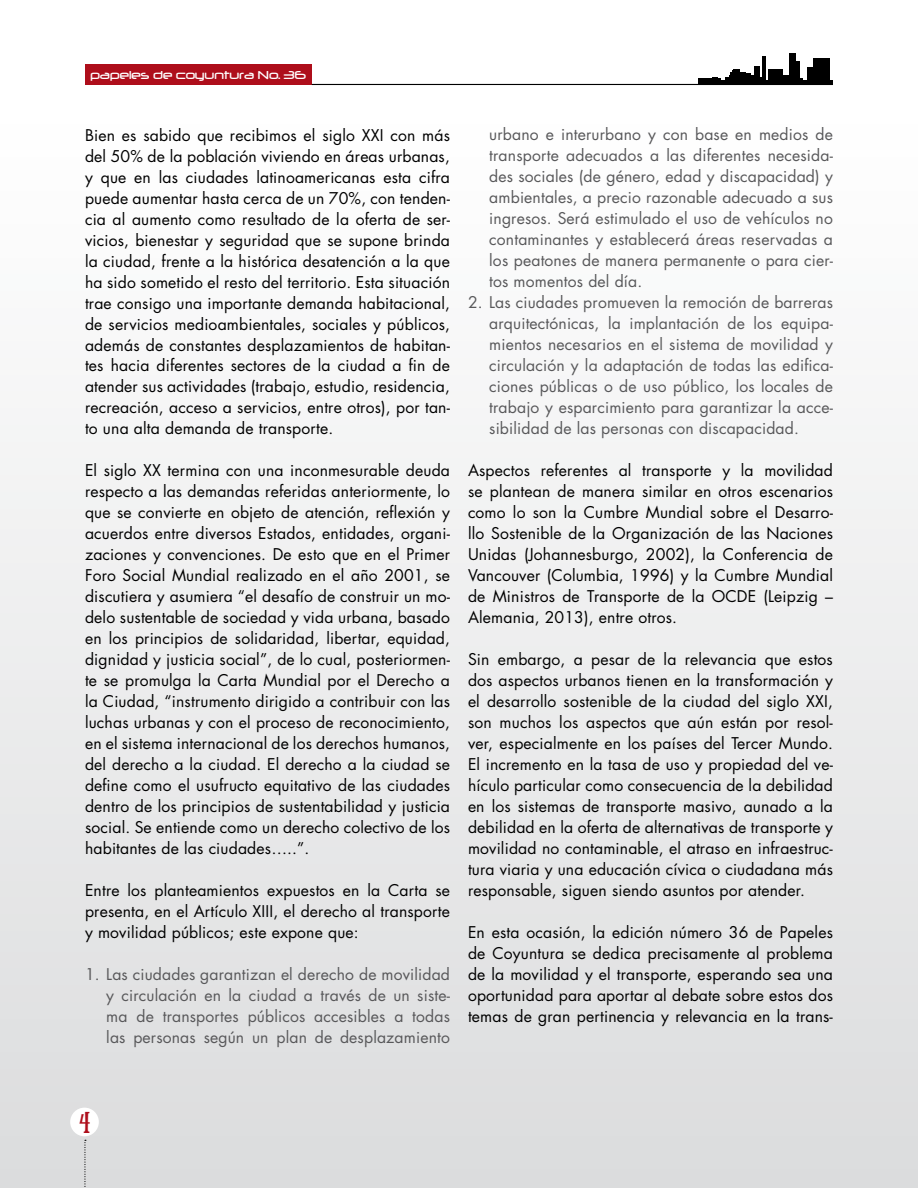
<style>
.page{position:relative;width:918px;height:1188px;background:#fff}
.page>*{position:absolute;margin:0;border:0;box-sizing:border-box;transform-origin:0 0}
.t1{font:30px "Euphorigenic";color:#ae0e1b}
.t2{font:15.75px/21px "Futura Std";letter-spacing:.01em;color:#000;text-align:justify}
.t3{font:15.75px/21px "Futura Std";letter-spacing:.01em;color:#58585a;text-align:justify}
.t4{font:13.5px "Neuropol";color:#fff}
</style>
<div class="page">
<div style="left:0;top:0;width:918px;height:1188px;background:linear-gradient(to bottom,#fff,#dcddde)"></div>
<div style="left:85px;top:65px;width:226px;height:20px;background:#ae0e1b"></div>
<hr style="left:312px;top:84px;width:521px;height:1px;background:#000">
<div style="left:70px;top:1108px;width:29px;height:28px;background:#fff;border-radius:50%"></div>
<svg style="left:84px;top:1140px;width:2px;height:48px"></svg>
<div style="left:699px;top:80px;width:134px;height:5px;background:#000"></div>
<div style="left:814px;top:58px;width:16px;height:27px;background:#000"></div>
<div style="left:808px;top:67px;width:6px;height:18px;background:#000"></div>
<div style="left:789px;top:53px;width:6px;height:32px;background:#000"></div>
<div style="left:794px;top:61px;width:6px;height:24px;background:#000"></div>
<div style="left:781px;top:76px;width:9px;height:9px;background:#000"></div>
<div style="left:769px;top:69px;width:14px;height:16px;background:#000"></div>
<hr style="left:762px;top:57px;width:3px;height:28px;background:#000">
<div style="left:754px;top:66px;width:5px;height:19px;background:#000"></div>
<div style="left:745px;top:76px;width:9px;height:9px;background:#000"></div>
<div style="left:743px;top:74px;width:8px;height:11px;background:#000"></div>
<div style="left:738px;top:72px;width:8px;height:13px;background:#000"></div>
<div style="left:733px;top:69px;width:7px;height:16px;background:#000"></div>
<hr style="left:732px;top:71px;width:3px;height:14px;background:#000">
<svg style="left:716px;top:73px;width:16px;height:7px"></svg>
<div style="left:712px;top:77px;width:6px;height:8px;background:#000"></div>
<div style="left:699px;top:79px;width:13px;height:6px;background:#000"></div>
<p class="t4" style="left:90px;top:68px;width:217px">papeles de coyuntura No. 36</p>
<p class="t2" style="left:85px;top:124px;width:367px">Bien es sabido que recibimos el siglo XXI con más del 50% de la población viviendo en áreas urbanas, y que en las ciudades latinoamericanas esta cifra puede aumentar hasta cerca de un 70%, con tenden&shy;cia al aumento como resultado de la oferta de ser&shy;vicios, bienestar y seguridad que se supone brinda la ciudad, frente a la histórica desatención a la que ha sido sometido el resto del territorio. Esta situación trae consigo una importante demanda habitacional, de servicios medioambientales, sociales y públicos, además de constantes desplazamientos de habitan&shy;tes hacia diferentes sectores de la ciudad a fin de atender sus actividades (trabajo, estudio, residencia, recreación, acceso a servicios, entre otros), por tan&shy;to una alta demanda de transporte.</p>
<p class="t2" style="left:85px;top:460px;width:367px">El siglo XX termina con una inconmesurable deuda respecto a las demandas referidas anteriormente, lo que se convierte en objeto de atención, reflexión y acuerdos entre diversos Estados, entidades, organi&shy;zaciones y convenciones. De esto que en el Primer Foro Social Mundial realizado en el año 2001, se discutiera y asumiera “el desafío de construir un mo&shy;delo sustentable de sociedad y vida urbana, basado en los principios de solidaridad, libertar, equidad, dignidad y justicia social”, de lo cual, posteriormen&shy;te se promulga la Carta Mundial por el Derecho a la Ciudad, “instrumento dirigido a contribuir con las luchas urbanas y con el proceso de reconocimiento, en el sistema internacional de los derechos humanos, del derecho a la ciudad. El derecho a la ciudad se define como el usufructo equitativo de las ciudades dentro de los principios de sustentabilidad y justicia social. Se entiende como un derecho colectivo de los habitantes de las ciudades…..”.</p>
<p class="t2" style="left:85px;top:880px;width:367px">Entre los planteamientos expuestos en la Carta se presenta, en el Artículo XIII, el derecho al transporte y movilidad públicos; este expone que:</p>
<p class="t3" style="left:106px;top:964px;width:345px;text-indent:-21px">1. Las ciudades garantizan el derecho de movilidad y circulación en la ciudad a través de un siste&shy;ma de transportes públicos accesibles a todas las personas según un plan de desplazamiento</p>
<p class="t3" style="left:489px;top:124px;width:345px">urbano e interurbano y con base en medios de transporte adecuados a las diferentes necesida&shy;des sociales (de género, edad y discapacidad) y ambientales, a precio razonable adecuado a sus ingresos. Será estimulado el uso de vehículos no contaminantes y establecerá áreas reservadas a los peatones de manera permanente o para cier&shy;tos momentos del día.</p>
<p class="t3" style="left:489px;top:292px;width:345px;text-indent:-21px">2. Las ciudades promueven la remoción de barreras arquitectónicas, la implantación de los equipa&shy;mientos necesarios en el sistema de movilidad y circulación y la adaptación de todas las edifica&shy;ciones públicas o de uso público, los locales de trabajo y esparcimiento para garantizar la acce&shy;sibilidad de las personas con discapacidad.</p>
<p class="t2" style="left:468px;top:460px;width:367px">Aspectos referentes al transporte y la movilidad se plantean de manera similar en otros escenarios como lo son la Cumbre Mundial sobre el Desarro&shy;llo Sostenible de la Organización de las Naciones Unidas (Johannesburgo, 2002), la Conferencia de Vancouver (Columbia, 1996) y la Cumbre Mundial de Ministros de Transporte de la OCDE (Leipzig – Alemania, 2013), entre otros.</p>
<p class="t2" style="left:468px;top:649px;width:367px">Sin embargo, a pesar de la relevancia que estos dos aspectos urbanos tienen en la transformación y el desarrollo sostenible de la ciudad del siglo XXI, son muchos los aspectos que aún están por resol&shy;ver, especialmente en los países del Tercer Mundo.<br>El incremento en la tasa de uso y propiedad del ve&shy;hículo particular como consecuencia de la debilidad en los sistemas de transporte masivo, aunado a la debilidad en la oferta de alternativas de transporte y movilidad no contaminable, el atraso en infraestruc&shy;tura viaria y una educación cívica o ciudadana más responsable, siguen siendo asuntos por atender.</p>
<p class="t2" style="left:468px;top:922px;width:367px">En esta ocasión, la edición número 36 de Papeles de Coyuntura se dedica precisamente al problema de la movilidad y el transporte, esperando sea una oportunidad para aportar al debate sobre estos dos temas de gran pertinencia y relevancia en la trans-</p>
<h1 class="t1" style="left:80px;top:1108px;width:13px">4</h1>
</div>
